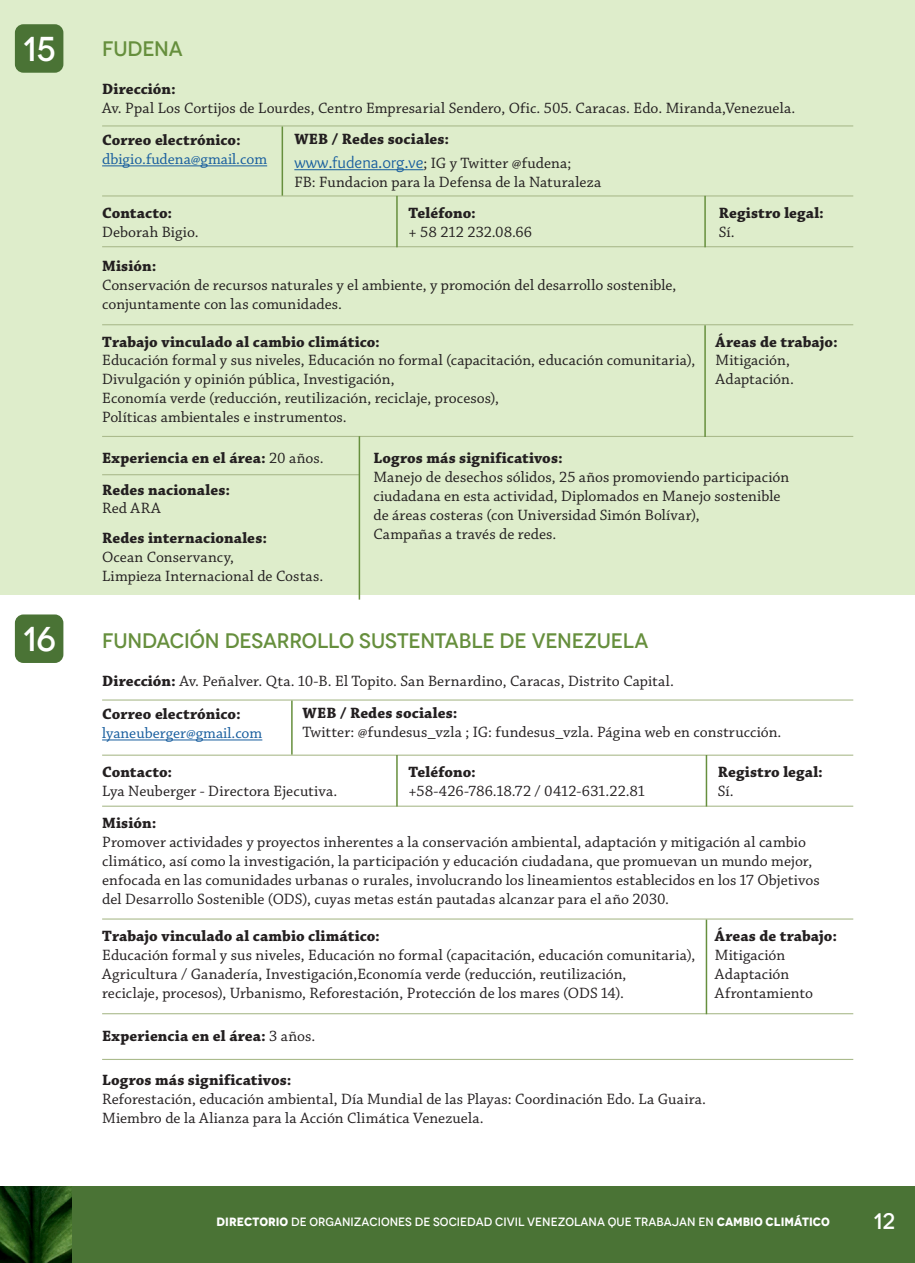
<style>
.page{position:relative;width:915px;height:1263px;background:#fff}
.page>*{position:absolute;margin:0;border:0;box-sizing:border-box;transform-origin:0 0}
.t1{font:500 34.5px "Novecento";color:#fff}
.t2{font:500 22.5px "Novecento";color:#fff}
.NOMBRES{font:500 21px "Novecento";letter-spacing:-.01em;color:#668f3d}
.t3{font:15.75px "Chaparral Pro";letter-spacing:.005em;color:#231f20}
.t4{font:700 15.75px "Chaparral Pro";letter-spacing:.005em;color:#231f20}
.t5{font:15.75px "Chaparral Pro";color:#175d9e}
.t6{font:500 12px "Novecento";color:#fff}
.s1{font-family:"Overlock";font-size:16.5px;color:#175d9e}
.s2{font-weight:400}
.s3{font-weight:700}
</style>
<div class="page">
<div style="left:0;top:1186px;width:914px;height:77px;background:#4a7335"></div>
<div style="left:0;top:0;width:914px;height:594px;background:#deedcb"></div>
<div style="left:15px;top:24px;width:48px;height:49px;background:#4a7335;border-radius:9px"></div>
<div style="left:15px;top:614px;width:48px;height:49px;background:#4a7335;border-radius:9px"></div>
<img style="left:0;top:1186px;width:71px;height:77px">
<hr style="left:102px;top:165px;width:165px;height:1px;background:#175d9e">
<hr style="left:294px;top:169px;width:129px;height:1px;background:#175d9e">
<hr style="left:102px;top:125px;width:751px;height:1px;background:#abbb8d">
<hr style="left:102px;top:195px;width:751px;height:2px;background:#abbb8d">
<hr style="left:102px;top:246px;width:751px;height:1px;background:#abbb8d">
<hr style="left:102px;top:324px;width:751px;height:1px;background:#abbb8d">
<hr style="left:102px;top:436px;width:751px;height:1px;background:#abbb8d">
<hr style="left:102px;top:474px;width:258px;height:1px;background:#abbb8d">
<hr style="left:281px;top:126px;width:2px;height:70px;background:#668f3d">
<hr style="left:396px;top:196px;width:1px;height:51px;background:#668f3d">
<hr style="left:704px;top:325px;width:1px;height:112px;background:#668f3d">
<hr style="left:358px;top:436px;width:2px;height:164px;background:#668f3d">
<hr style="left:704px;top:196px;width:1px;height:51px;background:#668f3d">
<hr style="left:102px;top:739px;width:160px;height:1px;background:#175d9e">
<hr style="left:102px;top:699px;width:751px;height:2px;background:#abbb8d">
<hr style="left:102px;top:755px;width:751px;height:1px;background:#abbb8d">
<hr style="left:102px;top:806px;width:751px;height:1px;background:#abbb8d">
<hr style="left:102px;top:918px;width:751px;height:1px;background:#abbb8d">
<hr style="left:102px;top:1013px;width:751px;height:1px;background:#abbb8d">
<hr style="left:102px;top:1059px;width:751px;height:1px;background:#abbb8d">
<hr style="left:291px;top:701px;width:1px;height:54px;background:#668f3d">
<hr style="left:396px;top:755px;width:1px;height:51px;background:#668f3d">
<hr style="left:705px;top:919px;width:2px;height:95px;background:#668f3d">
<hr style="left:705px;top:755px;width:2px;height:51px;background:#668f3d">
<p class="t1" style="left:23px;top:28px;width:34px">15</p>
<p class="t1" style="left:23px;top:618px;width:34px">16</p>
<p class="NOMBRES" style="left:102px;top:36px;width:82px">FUDENA</p>
<p class="t4" style="left:102px;top:80px;width:75px">Dirección:</p>
<p class="t3" style="left:102px;top:99px;width:694px">Av. Ppal Los Cortijos de Lourdes, Centro Empresarial Sendero, Ofic. 505. Caracas. Edo. Miranda,Venezuela.</p>
<p class="t4" style="left:294px;top:129px;width:156px">WEB / Redes sociales:</p>
<p class="t3" style="left:294px;top:154px;width:278px"><span class="s1">www.fudena.org.ve</span>; IG y Twitter @fudena;</p>
<p class="t3" style="left:294px;top:173px;width:308px">FB: Fundacion para la Defensa de la Naturaleza</p>
<p class="t4" style="left:102px;top:131px;width:140px">Correo electrónico:</p>
<p class="t5" style="left:102px;top:151px;width:166px">dbigio.fudena@gmail.com</p>
<p class="t4" style="left:102px;top:203px;width:72px">Contacto:</p>
<p class="t3" style="left:102px;top:223px;width:98px">Deborah Bigio.</p>
<p class="t4" style="left:102px;top:257px;width:56px">Misión:</p>
<p class="t3" style="left:102px;top:276px;width:575px">Conservación de recursos naturales y el ambiente, y promoción del desarrollo sostenible,</p>
<p class="t3" style="left:102px;top:295px;width:241px">conjuntamente con las comunidades.</p>
<p class="t4" style="left:102px;top:332px;width:279px">Trabajo vinculado al cambio climático:</p>
<p class="t3" style="left:102px;top:352px;width:594px">Educación formal y sus niveles, Educación no formal (capacitación, educación comunitaria),</p>
<p class="t3" style="left:102px;top:371px;width:294px">Divulgación y opinión pública, Investigación,</p>
<p class="t3" style="left:102px;top:389px;width:398px">Economía verde (reducción, reutilización, reciclaje, procesos),</p>
<p class="t3" style="left:102px;top:408px;width:246px">Políticas ambientales e instrumentos.</p>
<p class="t4" style="left:102px;top:449px;width:223px">Experiencia en el área: <span class="s2">20 años.</span></p>
<p class="t4" style="left:102px;top:480px;width:129px">Redes nacionales:</p>
<p class="t3" style="left:102px;top:500px;width:60px">Red ARA</p>
<p class="t4" style="left:102px;top:529px;width:166px">Redes internacionales:</p>
<p class="t3" style="left:102px;top:548px;width:133px">Ocean Conservancy,</p>
<p class="t3" style="left:102px;top:567px;width:222px">Limpieza Internacional de Costas.</p>
<p class="t4" style="left:408px;top:203px;width:69px">Teléfono:</p>
<p class="t3" style="left:408px;top:223px;width:125px">+ 58 212 232.08.66</p>
<p class="t4" style="left:718px;top:203px;width:107px">Registro legal:</p>
<p class="t3" style="left:718px;top:223px;width:17px">Sí.</p>
<p class="t4" style="left:715px;top:332px;width:124px">Áreas de trabajo:</p>
<p class="t3" style="left:715px;top:352px;width:76px">Mitigación,</p>
<p class="t3" style="left:715px;top:371px;width:80px">Adaptación.</p>
<p class="t4" style="left:373px;top:449px;width:191px">Logros más significativos:</p>
<p class="t3" style="left:373px;top:469px;width:417px">Manejo de desechos sólidos, 25 años promoviendo participación</p>
<p class="t3" style="left:373px;top:488px;width:408px">ciudadana en esta actividad, Diplomados en Manejo sostenible</p>
<p class="t3" style="left:373px;top:506px;width:327px">de áreas costeras (con Universidad Simón Bolívar),</p>
<p class="t3" style="left:373px;top:525px;width:184px">Campañas a través de redes.</p>
<p class="NOMBRES" style="left:102px;top:628px;width:547px">FUNDACIÓN DESARROLLO SUSTENTABLE DE VENEZUELA</p>
<p class="t3" style="left:102px;top:673px;width:573px"><span class="s3">Dirección:</span> Av. Peñalver. Qta. 10-B. El Topito. San Bernardino, Caracas, Distrito Capital.</p>
<p class="t4" style="left:302px;top:703px;width:156px">WEB / Redes sociales:</p>
<p class="t3" style="left:302px;top:723px;width:480px">Twitter: @fundesus_vzla ; IG: fundesus_vzla. Página web en construcción.</p>
<p class="t4" style="left:102px;top:705px;width:140px">Correo electrónico:</p>
<p class="t5" style="left:102px;top:725px;width:162px">lyaneuberger@gmail.com</p>
<p class="t4" style="left:102px;top:763px;width:72px">Contacto:</p>
<p class="t3" style="left:102px;top:782px;width:236px">Lya Neuberger - Directora Ejecutiva.</p>
<p class="t4" style="left:102px;top:814px;width:56px">Misión:</p>
<p class="t3" style="left:102px;top:833px;width:705px">Promover actividades y proyectos inherentes a la conservación ambiental, adaptación y mitigación al cambio</p>
<p class="t3" style="left:102px;top:852px;width:711px">climático, así como la investigación, la participación y educación ciudadana, que promuevan un mundo mejor,</p>
<p class="t3" style="left:102px;top:871px;width:719px">enfocada en las comunidades urbanas o rurales, involucrando los lineamientos establecidos en los 17 Objetivos</p>
<p class="t3" style="left:102px;top:890px;width:568px">del Desarrollo Sostenible (ODS), cuyas metas están pautadas alcanzar para el año 2030.</p>
<p class="t4" style="left:102px;top:926px;width:279px">Trabajo vinculado al cambio climático:</p>
<p class="t3" style="left:102px;top:946px;width:594px">Educación formal y sus niveles, Educación no formal (capacitación, educación comunitaria),</p>
<p class="t3" style="left:102px;top:965px;width:525px">Agricultura / Ganadería, Investigación,Economía verde (reducción, reutilización,</p>
<p class="t3" style="left:102px;top:984px;width:523px">reciclaje, procesos), Urbanismo, Reforestación, Protección de los mares (ODS 14).</p>
<p class="t4" style="left:102px;top:1026px;width:214px">Experiencia en el área: <span class="s2">3 años.</span></p>
<p class="t4" style="left:102px;top:1071px;width:191px">Logros más significativos:</p>
<p class="t3" style="left:102px;top:1090px;width:605px">Reforestación, educación ambiental, Día Mundial de las Playas: Coordinación Edo. La Guaira.</p>
<p class="t3" style="left:102px;top:1109px;width:383px">Miembro de la Alianza para la Acción Climática Venezuela.</p>
<p class="t4" style="left:408px;top:763px;width:69px">Teléfono:</p>
<p class="t3" style="left:408px;top:782px;width:238px">+58-426-786.18.72 / 0412-631.22.81</p>
<p class="t4" style="left:717px;top:763px;width:107px">Registro legal:</p>
<p class="t3" style="left:717px;top:782px;width:17px">Sí.</p>
<p class="t4" style="left:714px;top:926px;width:124px">Áreas de trabajo:</p>
<p class="t3" style="left:714px;top:946px;width:72px">Mitigación</p>
<p class="t3" style="left:714px;top:965px;width:76px">Adaptación</p>
<p class="t3" style="left:714px;top:984px;width:99px">Afrontamiento</p>
<p class="t6" style="left:216px;top:1215px;width:614px"><span class="s3">DIRECTORIO</span> DE ORGANIZACIONES DE SOCIEDAD CIVIL VENEZOLANA QUE TRABAJAN EN <span class="s3">CAMBIO CLIMÁTICO</span></p>
<p class="t2" style="left:873px;top:1208px;width:23px">12</p>
</div>
